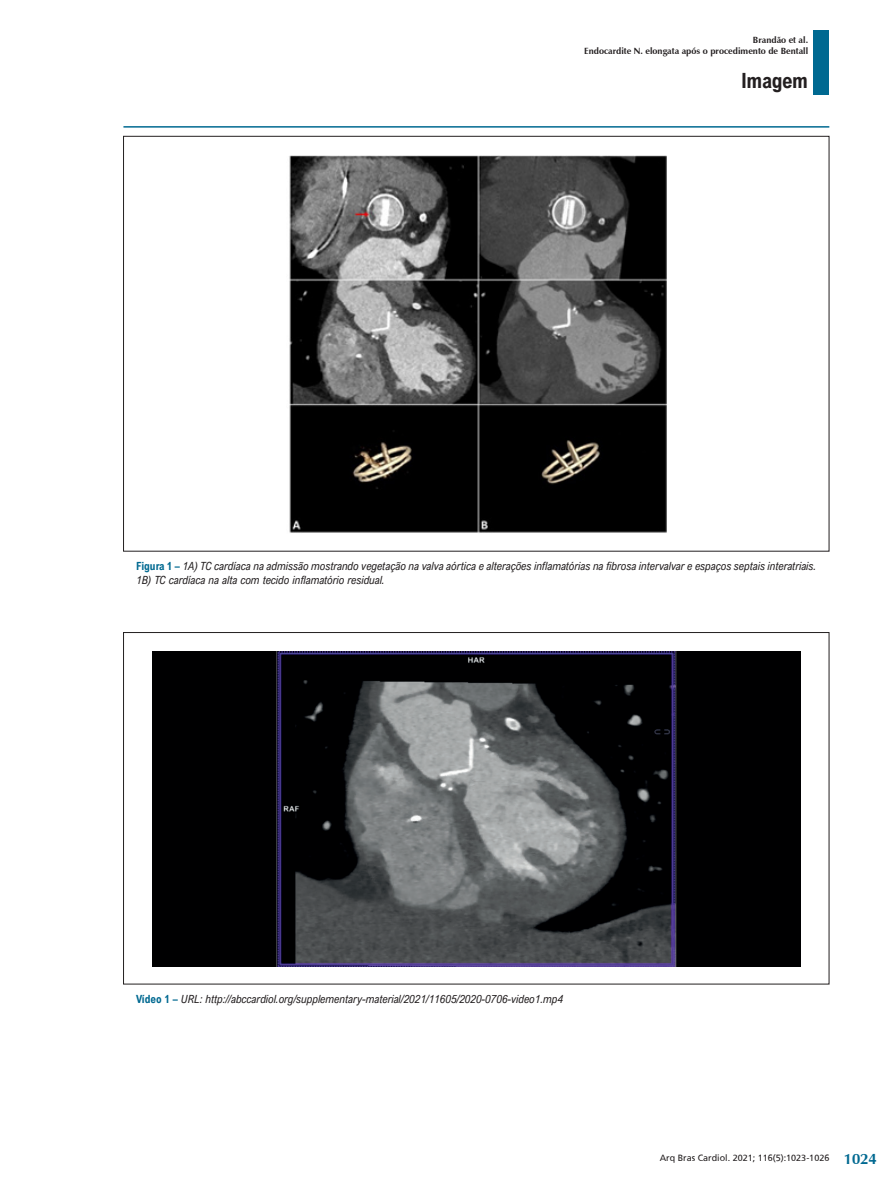
<style>
.page{position:relative;width:893px;height:1191px;background:#fff}
.page>*{position:absolute;margin:0;border:0;box-sizing:border-box;transform-origin:0 0}
.t1{font:700 21px "Arial Nova Cond";letter-spacing:-.02em;color:#231f20}
.t2{font:700 15px "Zapf Humanist 601 BT";color:#006991}
.t3{font:italic 11.25px/13.5px "Arial Nova Cond";letter-spacing:-.005em;color:#231f20}
.t4{font:700 9px/10.8px "Zapf Humanist 601 BT";color:#231f20;text-align:right}
.t5{font:9px "Frutiger";color:#231f20}
.s1{font-weight:700;font-style:normal;color:#006991}
</style>
<div class="page">
<hr style="left:123px;top:126px;width:706px;height:2px;background:#006991">
<div style="left:813px;top:30px;width:16px;height:64px;background:#006991"></div>
<img style="left:289px;top:155px;width:378px;height:378px">
<img style="left:152px;top:651px;width:648px;height:315px">
<p class="t4" style="left:584px;top:34px;width:225px">Brandão et al.<br>Endocardite N. elongata após o procedimento de Bentall</p>
<h1 class="t1" style="left:741px;top:67px;width:68px">Imagem</h1>
<p class="t3" style="left:136px;top:559px;width:682px"><span class="s1">Figura 1 –</span> 1A) TC cardíaca na admissão mostrando vegetação na valva aórtica e alterações inflamatórias na fibrosa intervalvar e espaços septais interatriais.<br>1B) TC cardíaca na alta com tecido inflamatório residual.</p>
<p class="t3" style="left:136px;top:992px;width:428px"><span class="s1">Vídeo 1 –</span> URL: http://abccardiol.org/supplementary-material/2021/11605/2020-0706-video1.mp4</p>
<p class="t5" style="left:660px;top:1153px;width:171px">Arq Bras Cardiol. 2021; 116(5):1023-1026</p>
<h2 class="t2" style="left:844px;top:1149px;width:34px">1024</h2>
</div>
